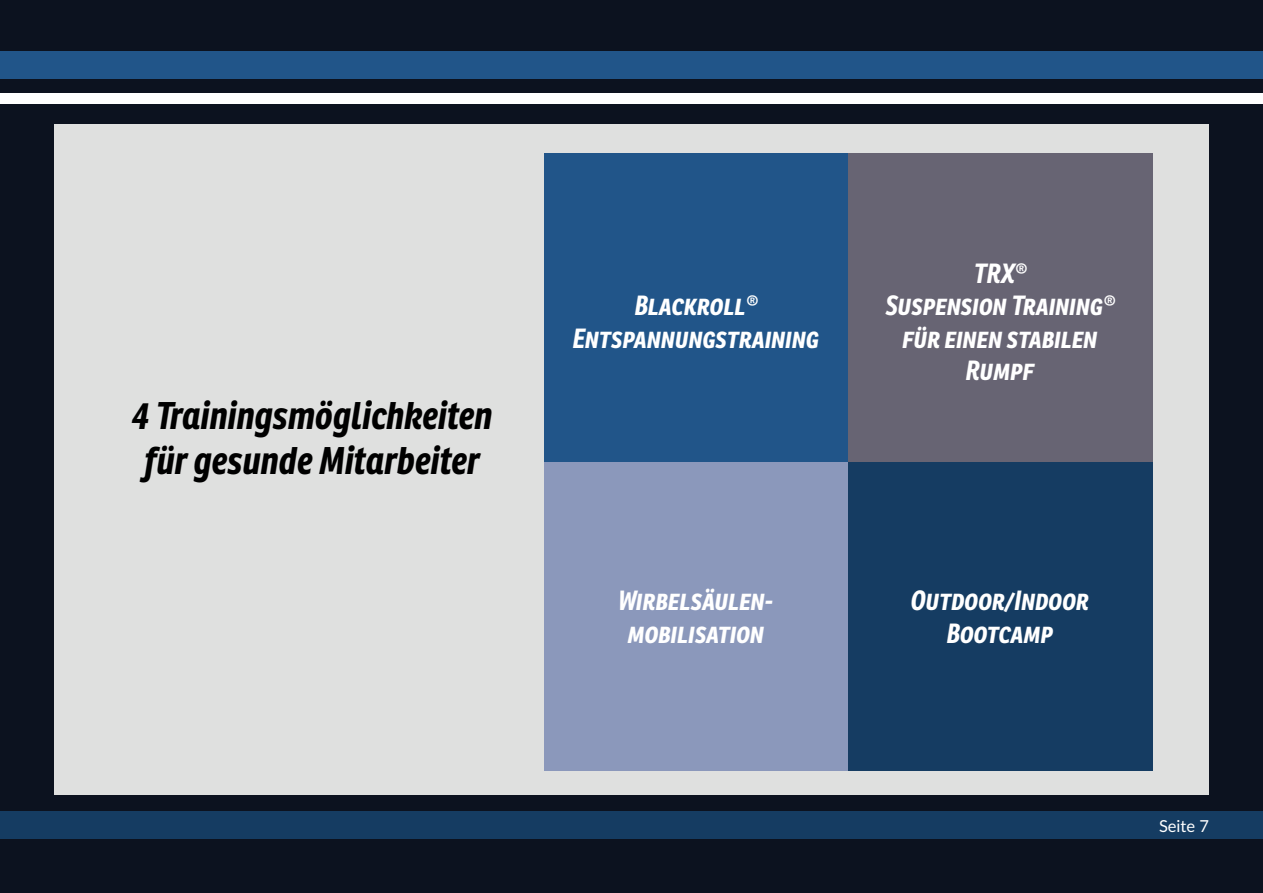
<style>
.page{position:relative;width:1263px;height:893px;background:#0c121f}
.page>*{position:absolute;margin:0;border:0;box-sizing:border-box;transform-origin:0 0}
.t1{font:italic 700 37.5px/45px "Ronnia Cond";letter-spacing:-.005em;color:#000;text-align:center}
.t2{font:italic 700 27px/32.4px "Ronnia Cond";color:#fff;text-align:center}
.t3{font:16.5px "Lato";color:#fff}
</style>
<div class="page">
<div style="left:0;top:51px;width:1263px;height:28px;background:#215589"></div>
<div style="left:0;top:94px;width:1263px;height:10px;background:#fff"></div>
<div style="left:0;top:811px;width:1263px;height:28px;background:#153c62"></div>
<div style="left:54px;top:124px;width:1155px;height:671px;background:#dfe0df"></div>
<div style="left:544px;top:153px;width:304px;height:309px;background:#215589"></div>
<div style="left:848px;top:153px;width:304px;height:309px;background:#676473"></div>
<div style="left:544px;top:462px;width:304px;height:309px;background:#8b98bb"></div>
<div style="left:848px;top:462px;width:304px;height:309px;background:#153c62"></div>
<h1 class="t1" style="left:132px;top:393px;width:363px">4 Trainingsmöglichkeiten für gesunde Mitarbeiter</h1>
<p class="t2" style="left:573px;top:289px;width:248px">Blackroll®<br>Entspannungstraining</p>
<p class="t2" style="left:886px;top:257px;width:231px">TRX®<br>Suspension Training® für einen stabilen<br>Rumpf</p>
<p class="t2" style="left:619px;top:584px;width:157px">Wirbelsäulen&shy;mobilisation</p>
<p class="t2" style="left:911px;top:584px;width:180px">Outdoor/Indoor<br>Bootcamp</p>
<p class="t3" style="left:1159px;top:814px;width:51px">Seite 7</p>
</div>
